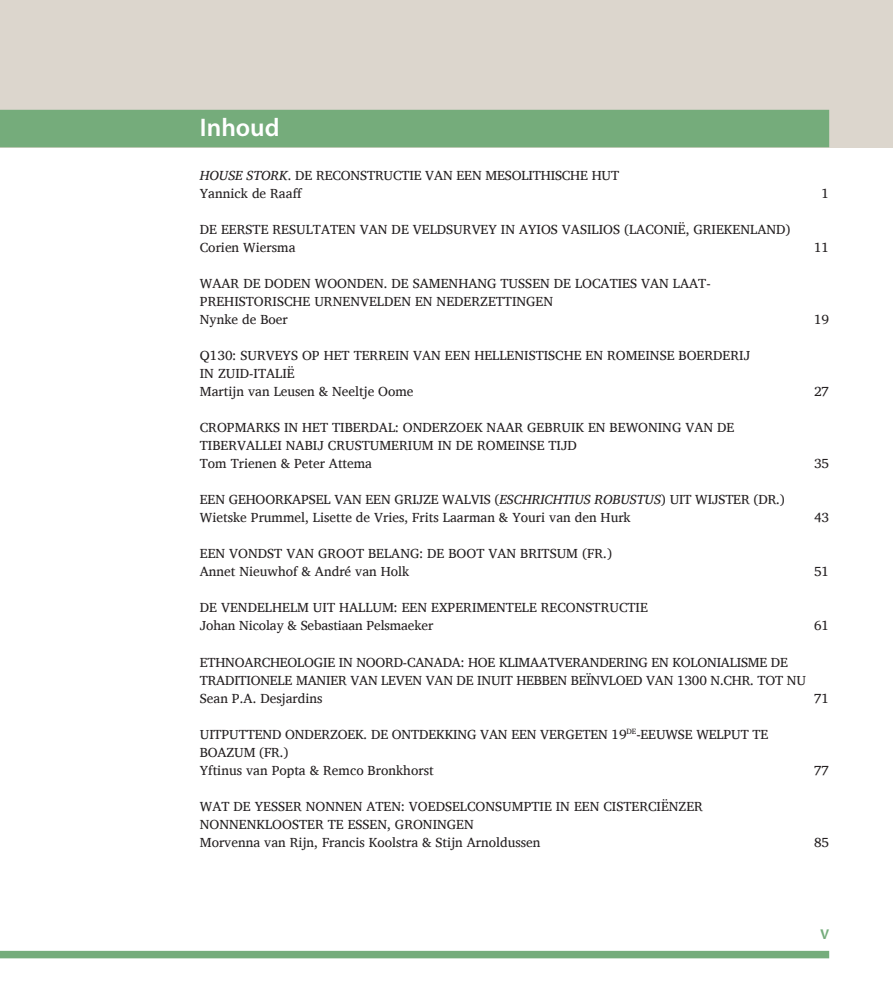
<style>
.page{position:relative;width:893px;height:1000px;background:#fff}
.page>*{position:absolute;margin:0;border:0;box-sizing:border-box;transform-origin:0 0}
.Titel{font:600 25.5px "Myriad Pro";color:#fff}
.t1{font:700 15px "Candara";color:#75ac7b}
.Plat{font:13.5px "Charis SIL";color:#231f20}
.s1{font-style:italic}
</style>
<div class="page">
<div style="left:0;top:950px;width:829px;height:8px;background:#75ac7b"></div>
<div style="left:0;top:0;width:893px;height:147px;background:#dcd6cd"></div>
<div style="left:0;top:110px;width:829px;height:37px;background:#75ac7b"></div>
<p class="Titel" style="left:200px;top:111px;width:81px">Inhoud</p>
<p class="Plat" style="left:200px;top:167px;width:421px"><span class="s1">HOUSE STORK</span>. DE RECONSTRUCTIE VAN EEN MESOLITHISCHE HUT</p>
<p class="Plat" style="left:200px;top:185px;width:104px">Yannick de Raaff</p>
<p class="Plat" style="left:822px;top:185px;width:9px">1</p>
<p class="Plat" style="left:200px;top:221px;width:592px">DE EERSTE RESULTATEN VAN DE VELDSURVEY IN AYIOS VASILIOS (LACONIË, GRIEKENLAND)</p>
<p class="Plat" style="left:200px;top:239px;width:97px">Corien Wiersma</p>
<p class="Plat" style="left:814px;top:239px;width:17px">11</p>
<p class="Plat" style="left:200px;top:275px;width:512px">WAAR DE DODEN WOONDEN. DE SAMENHANG TUSSEN DE LOCATIES VAN LAAT-</p>
<p class="Plat" style="left:200px;top:293px;width:355px">PREHISTORISCHE URNENVELDEN EN NEDERZETTINGEN</p>
<p class="Plat" style="left:200px;top:311px;width:89px">Nynke de Boer</p>
<p class="Plat" style="left:814px;top:311px;width:17px">19</p>
<p class="Plat" style="left:200px;top:347px;width:552px">Q130: SURVEYS OP HET TERREIN VAN EEN HELLENISTISCHE EN ROMEINSE BOERDERIJ</p>
<p class="Plat" style="left:200px;top:365px;width:96px">IN ZUID-ITALIË</p>
<p class="Plat" style="left:200px;top:383px;width:215px">Martijn van Leusen &amp; Neeltje Oome</p>
<p class="Plat" style="left:814px;top:383px;width:17px">27</p>
<p class="Plat" style="left:200px;top:419px;width:536px">CROPMARKS IN HET TIBERDAL: ONDERZOEK NAAR GEBRUIK EN BEWONING VAN DE</p>
<p class="Plat" style="left:200px;top:437px;width:379px">TIBERVALLEI NABIJ CRUSTUMERIUM IN DE ROMEINSE TIJD</p>
<p class="Plat" style="left:200px;top:455px;width:174px">Tom Trienen &amp; Peter Attema</p>
<p class="Plat" style="left:814px;top:455px;width:17px">35</p>
<p class="Plat" style="left:200px;top:491px;width:587px">EEN GEHOORKAPSEL VAN EEN GRIJZE WALVIS (<span class="s1">ESCHRICHTIUS ROBUSTUS</span>) UIT WIJSTER (DR.)</p>
<p class="Plat" style="left:200px;top:509px;width:432px">Wietske Prummel, Lisette de Vries, Frits Laarman &amp; Youri van den Hurk</p>
<p class="Plat" style="left:814px;top:509px;width:17px">43</p>
<p class="Plat" style="left:200px;top:545px;width:414px">EEN VONDST VAN GROOT BELANG: DE BOOT VAN BRITSUM (FR.)</p>
<p class="Plat" style="left:200px;top:563px;width:211px">Annet Nieuwhof &amp; André van Holk</p>
<p class="Plat" style="left:814px;top:563px;width:17px">51</p>
<p class="Plat" style="left:200px;top:599px;width:450px">DE VENDELHELM UIT HALLUM: EEN EXPERIMENTELE RECONSTRUCTIE</p>
<p class="Plat" style="left:200px;top:617px;width:235px">Johan Nicolay &amp; Sebastiaan Pelsmaeker</p>
<p class="Plat" style="left:814px;top:617px;width:17px">61</p>
<p class="Plat" style="left:200px;top:653px;width:590px">ETHNOARCHEOLOGIE IN NOORD-CANADA: HOE KLIMAATVERANDERING EN KOLONIALISME DE</p>
<p class="Plat" style="left:200px;top:671px;width:608px">TRADITIONELE MANIER VAN LEVEN VAN DE INUIT HEBBEN BEÏNVLOED VAN 1300 N.CHR. TOT NU</p>
<p class="Plat" style="left:200px;top:689px;width:124px">Sean P.A. Desjardins</p>
<p class="Plat" style="left:814px;top:689px;width:17px">71</p>
<p class="Plat" style="left:200px;top:725px;width:570px">UITPUTTEND ONDERZOEK. DE ONTDEKKING VAN EEN VERGETEN 19<sup>DE</sup>-EEUWSE WELPUT TE</p>
<p class="Plat" style="left:200px;top:743px;width:90px">BOAZUM (FR.)</p>
<p class="Plat" style="left:200px;top:761px;width:235px">Yftinus van Popta &amp; Remco Bronkhorst</p>
<p class="Plat" style="left:814px;top:761px;width:17px">77</p>
<p class="Plat" style="left:200px;top:797px;width:505px">WAT DE YESSER NONNEN ATEN: VOEDSELCONSUMPTIE IN EEN CISTERCIËNZER</p>
<p class="Plat" style="left:200px;top:815px;width:276px">NONNENKLOOSTER TE ESSEN, GRONINGEN</p>
<p class="Plat" style="left:200px;top:833px;width:342px">Morvenna van Rijn, Francis Koolstra &amp; Stijn Arnoldussen</p>
<p class="Plat" style="left:814px;top:833px;width:17px">85</p>
<p class="t1" style="left:821px;top:924px;width:10px">V</p>
</div>
